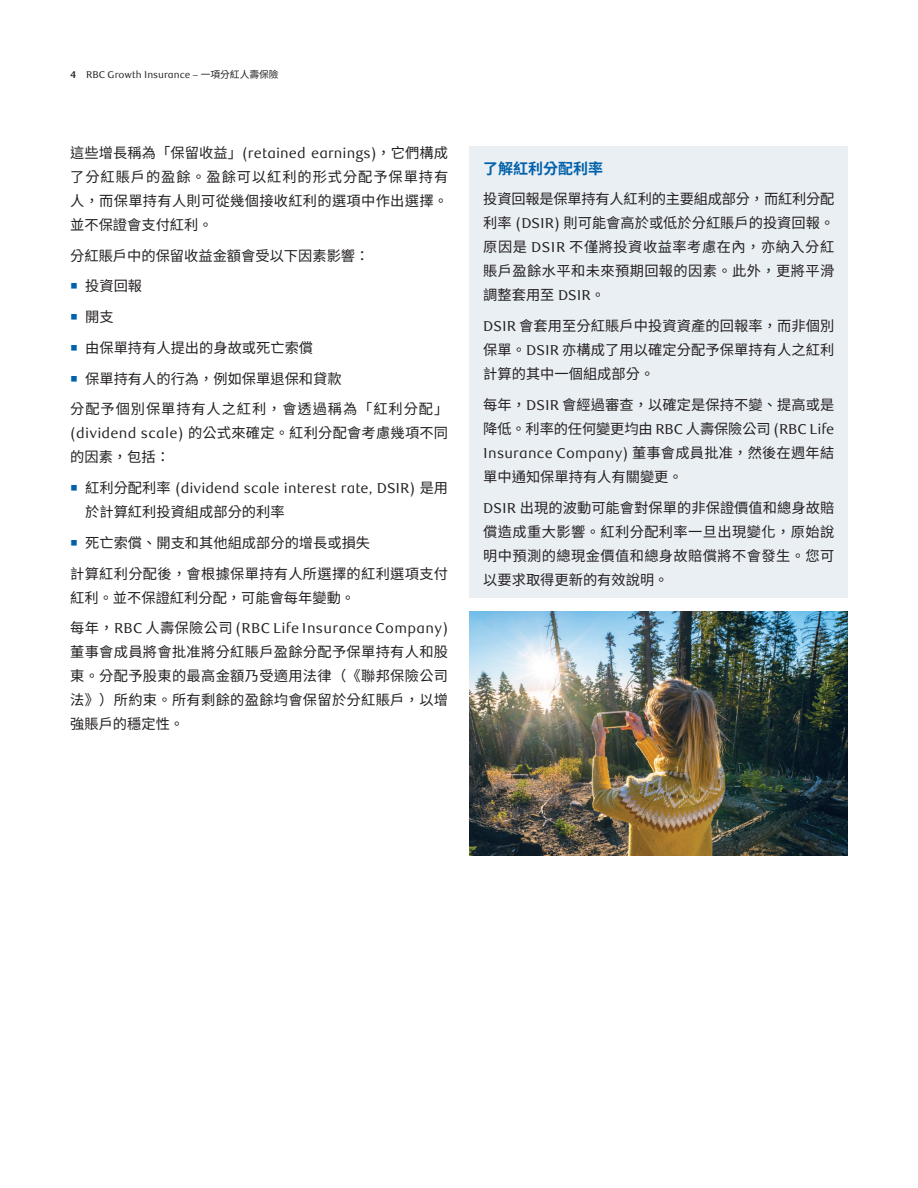
<style>
.page{position:relative;width:918px;height:1188px;background:#fff}
.page>*{position:absolute;margin:0;border:0;box-sizing:border-box;transform-origin:0 0}
.t1{font:700 15px "Noto Sans TC";color:#0161aa}
.t2{font:14.25px/24px "Noto Sans TC";letter-spacing:.005em;color:#231f20;text-align:justify}
.t3{font:14.25px/24px "RBC Text";color:#231f20}
.t4{font:9.75px "RBC Text";color:#231f20}
.s1{font-weight:700}
.s2{font-family:"Noto Sans TC"}
.s3{font-family:"RBC Text"}
.s4{color:#0161aa}
</style>
<div class="page">
<div style="left:470px;top:147px;width:378px;height:451px;background:#e9eff3"></div>
<img style="left:470px;top:611px;width:378px;height:244px">
<p class="t4" style="left:70px;top:69px;width:210px"><span class="s1">4</span> RBC Growth Insurance – <span class="s2">一項分紅人壽保險</span></p>
<p class="t2" style="left:70px;top:141px;width:380px">這些增長稱為「保留收益」<span class="s3">(retained earnings)</span>，它們構成了分紅賬戶的盈餘。盈餘可以紅利的形式分配予保單持有人，而保單持有人則可從幾個接收紅利的選項中作出選擇。並不保證會支付紅利。</p>
<p class="t2" style="left:70px;top:244px;width:301px">分紅賬戶中的保留收益金額會受以下因素影響：</p>
<p class="t2" style="left:70px;top:275px;width:74px"><span class="s4">○</span> 投資回報</p>
<p class="t2" style="left:70px;top:305px;width:45px"><span class="s4">○</span> 開支</p>
<p class="t2" style="left:70px;top:336px;width:245px"><span class="s4">○</span> 由保單持有人提出的身故或死亡索償</p>
<p class="t2" style="left:70px;top:367px;width:273px"><span class="s4">○</span> 保單持有人的行為，例如保單退保和貸款</p>
<p class="t2" style="left:70px;top:398px;width:380px">分配予個別保單持有人之紅利，會透過稱為「紅利分配」<span class="s3">(dividend scale)</span> 的公式來確定。紅利分配會考慮幾項不同的因素，包括：</p>
<p class="t3" style="left:85px;top:477px;width:364px;text-indent:-15px"><span class="s4">○</span> <span class="s2">紅利分配利率</span> (dividend scale interest rate, DSIR) <span class="s2">是用於計算紅利投資組成部分的利率</span></p>
<p class="t2" style="left:70px;top:531px;width:302px"><span class="s4">○</span> 死亡索償、開支和其他組成部分的增長或損失</p>
<p class="t2" style="left:70px;top:562px;width:379px">計算紅利分配後，會根據保單持有人所選擇的紅利選項支付紅利。並不保證紅利分配，可能會每年變動。</p>
<p class="t2" style="left:70px;top:617px;width:380px">每年，<span class="s3">RBC</span> 人壽保險公司 <span class="s3">(RBC Life Insurance Company)</span>董事會成員將會批准將分紅賬戶盈餘分配予保單持有人和股東。分配予股東的最高金額乃受適用法律（《聯邦保險公司法》）所約束。所有剩餘的盈餘均會保留於分紅賬戶，以增強賬戶的穩定性。</p>
<p class="t1" style="left:483px;top:160px;width:121px">了解紅利分配利率</p>
<p class="t2" style="left:483px;top:187px;width:353px">投資回報是保單持有人紅利的主要組成部分，而紅利分配利率 <span class="s3">(DSIR)</span> 則可能會高於或低於分紅賬戶的投資回報。原因是 <span class="s3">DSIR</span> 不僅將投資收益率考慮在內，亦納入分紅賬戶盈餘水平和未來預期回報的因素。此外，更將平滑調整套用至 <span class="s3">DSIR</span>。</p>
<p class="t2" style="left:483px;top:314px;width:353px"><span class="s3">DSIR</span> 會套用至分紅賬戶中投資資產的回報率，而非個別保單。<span class="s3">DSIR</span> 亦構成了用以確定分配予保單持有人之紅利計算的其中一個組成部分。</p>
<p class="t2" style="left:483px;top:393px;width:353px">每年，<span class="s3">DSIR</span> 會經過審查，以確定是保持不變、提高或是降低。利率的任何變更均由 <span class="s3">RBC</span> 人壽保險公司 <span class="s3">(RBC Life Insurance Company)</span> 董事會成員批准，然後在週年結單中通知保單持有人有關變更。</p>
<p class="t2" style="left:483px;top:496px;width:353px"><span class="s3">DSIR</span> 出現的波動可能會對保單的非保證價值和總身故賠償造成重大影響。紅利分配利率一旦出現變化，原始說明中預測的總現金價值和總身故賠償將不會發生。您可以要求取得更新的有效說明。</p>
</div>
